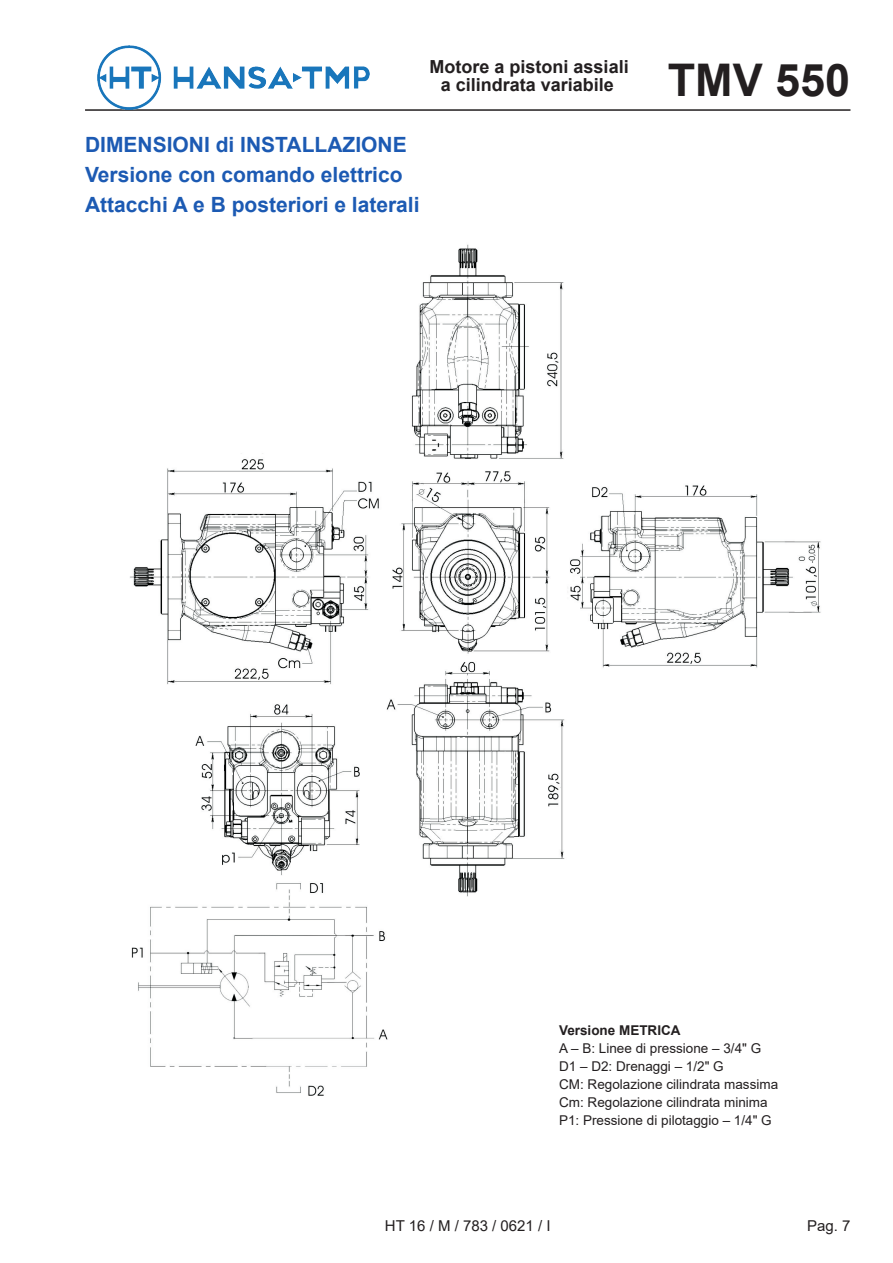
<style>
.page{position:relative;width:893px;height:1263px;background:#fff}
.page>*{position:absolute;margin:0;border:0;box-sizing:border-box;transform-origin:0 0}
.t1{font:700 45px "Arial";color:#231f20}
.t2{font:700 21px "Arial";color:#1c5ab3}
.t3{font:700 18px/18px "Arial";color:#231f20;text-align:center}
.t4{font:15px "Arial";color:#231f20}
.t5{font:13.5px "Arial";color:#231f20}
.t6{font:700 13.5px "Arial";color:#231f20}
</style>
<div class="page">
<hr style="left:85px;top:109px;width:765px;height:2px;background:#231f20">
<img style="left:98px;top:46px;width:271px;height:64px">
<img style="left:130px;top:244px;width:691px;height:852px">
<h3 class="t3" style="left:430px;top:58px;width:201px">Motore a pistoni assiali a cilindrata variabile</h3>
<h1 class="t1" style="left:668px;top:48px;width:184px">TMV 550</h1>
<p class="t2" style="left:85px;top:130px;width:323px">DIMENSIONI di INSTALLAZIONE</p>
<p class="t2" style="left:85px;top:160px;width:319px">Versione con comando elettrico</p>
<p class="t2" style="left:85px;top:190px;width:336px">Attacchi A e B posteriori e laterali</p>
<p class="t6" style="left:559px;top:1020px;width:123px">Versione METRICA</p>
<p class="t5" style="left:559px;top:1039px;width:204px">A – B: Linee di pressione – 3/4" G</p>
<p class="t5" style="left:559px;top:1057px;width:166px">D1 – D2: Drenaggi – 1/2" G</p>
<p class="t5" style="left:559px;top:1075px;width:221px">CM: Regolazione cilindrata massima</p>
<p class="t5" style="left:559px;top:1093px;width:210px">Cm: Regolazione cilindrata minima</p>
<p class="t5" style="left:559px;top:1111px;width:214px">P1: Pressione di pilotaggio – 1/4" G</p>
<p class="t4" style="left:385px;top:1216px;width:167px">HT 16 / M / 783 / 0621 / I</p>
<p class="t4" style="left:807px;top:1216px;width:45px">Pag. 7</p>
</div>
